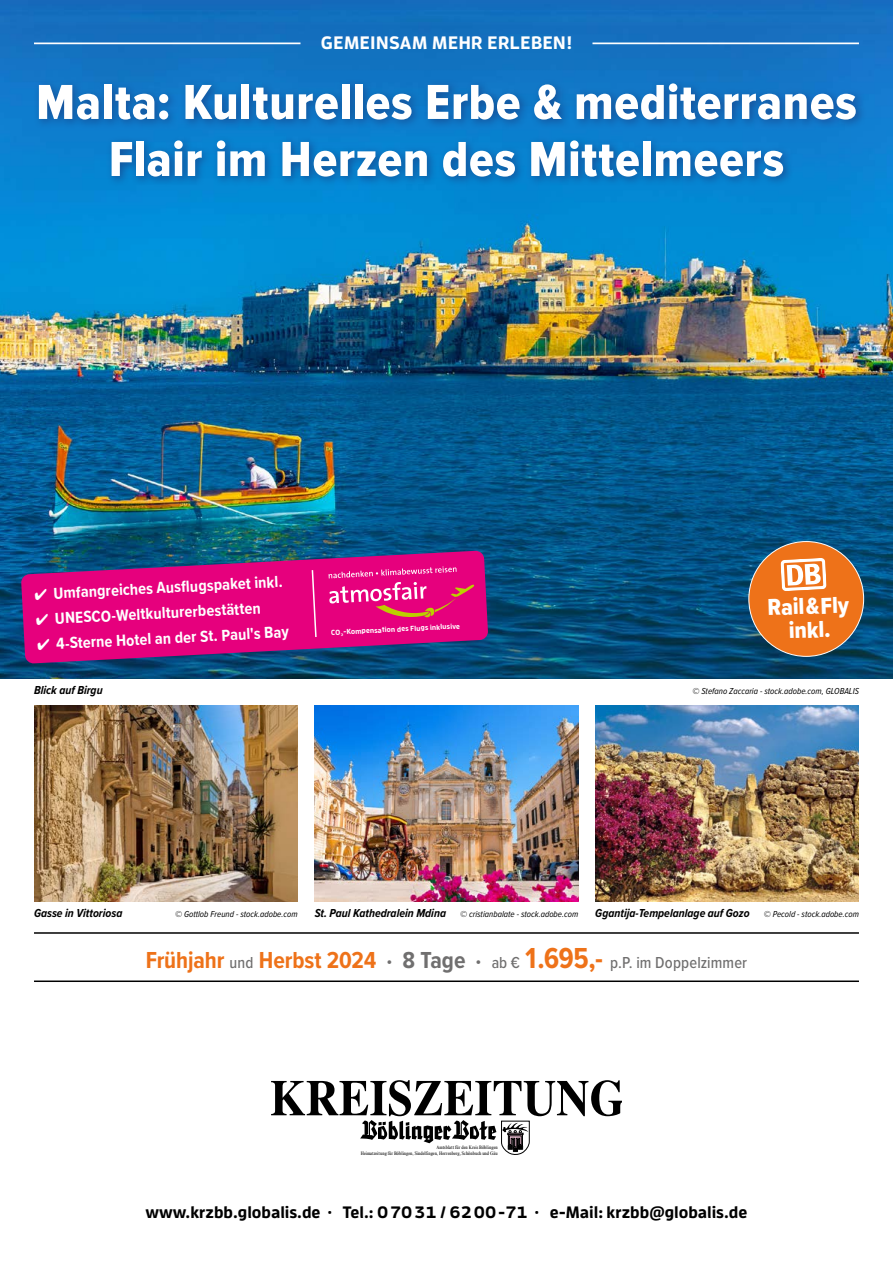
<style>
.page{position:relative;width:893px;height:1263px;background:#fff}
.page>*{position:absolute;margin:0;border:0;box-sizing:border-box;transform-origin:0 0}
.t1{font:51px/57px "Proxima Nova Cond Extrabld";letter-spacing:.015em;color:#fff;text-align:center}
.t2{font:24px/23.5px "Proxima Nova Cond Extrabld";color:#fff;text-align:center}
.t3{font:700 18px "Enzo OT";letter-spacing:.03em;color:#fff}
.t4{font:700 16.5px "Proxima Nova Cond";color:#fff}
.t5{font:700 16.5px "Enzo OT";color:#000}
.t6{font:500 16.5px "Proxima Nova Cond";letter-spacing:.01em;color:#706f6f}
.t7{font:italic 700 12px "Proxima Nova Cond";color:#000}
.t8{font:italic 9px "Proxima Nova Cond";color:#000}
.t9{font:700 7.2px "Enzo OT";color:#fff}
.t10{font:condensed 5.1px/6.1px "Times New Roman";color:#000;text-align:right}
.s1{font-weight:700;font-size:12px}
.s2{font-weight:400;font-size:9px}
.s3{font-weight:700;font-size:24px;color:#ee7219}
.s4{font-weight:700;font-size:24px}
.s5{font-weight:700;font-size:30px;color:#ee7219}
</style>
<div class="page">
<img style="left:0;top:0;width:893px;height:678px">
<hr style="left:34px;top:43px;width:266px;height:1px;background:#fff">
<hr style="left:592px;top:43px;width:267px;height:1px;background:#fff">
<div style="left:33px;top:78px;width:834px;height:109px;background:#184287;opacity:.75"></div>
<img style="left:315px;top:706px;width:263px;height:195px">
<img style="left:595px;top:706px;width:264px;height:195px">
<img style="left:34px;top:706px;width:264px;height:195px">
<hr style="left:34px;top:932px;width:825px;height:2px;background:#000">
<hr style="left:34px;top:980px;width:825px;height:2px;background:#000">
<div style="left:17px;top:546px;width:484px;height:131px;background:#184287;opacity:.25"></div>
<svg style="left:21px;top:551px;width:467px;height:113px;background:#ac147c"></svg>
<svg style="left:329px;top:566px;width:145px;height:51px;background:#e62784"></svg>
<svg style="left:311px;top:568px;width:6px;height:71px"></svg>
<div style="left:749px;top:541px;width:115px;height:115px;background:#ee7219;border-radius:50%"></div>
<svg style="left:780px;top:558px;width:47px;height:33px"></svg>
<svg style="left:271px;top:1080px;width:350px;height:75px"></svg>
<h3 class="t3" style="left:321px;top:31px;width:253px">GEMEINSAM MEHR ERLEBEN!</h3>
<h1 class="t1" style="left:36px;top:75px;width:822px">Malta: Kulturelles Erbe &amp; mediterranes<br>Flair im Herzen des Mittelmeers</h1>
<h3 class="t4" style="left:34px;top:582px;width:250px;rotate:-3deg">✔ Umfangreiches Ausfl ugspaket inkl.</h3>
<h3 class="t4" style="left:35px;top:607px;width:227px;rotate:-3deg">✔ UNESCO-Weltkulturerbestätten</h3>
<h3 class="t4" style="left:37px;top:632px;width:253px;rotate:-3deg">✔ 4-Sterne Hotel an der St. Paul's Bay</h3>
<p class="t9" style="left:331px;top:628px;width:131px;rotate:-3deg">CO₂-Kompensation des Flugs inklusive</p>
<h2 class="t2" style="left:767px;top:595px;width:83px;rotate:-2deg">Rail &amp; Fly inkl.</h2>
<h3 class="t7" style="left:34px;top:681px;width:70px">Blick auf Birgu</h3>
<p class="t8" style="left:693px;top:684px;width:168px">© Stefano Zaccaria - stock.adobe.com, GLOBALIS</p>
<h3 class="t7" style="left:34px;top:904px;width:90px">Gasse in Vittoriosa</h3>
<p class="t8" style="left:175px;top:908px;width:124px">© Gottlob Freund - stock.adobe.com</p>
<p class="t8" style="left:315px;top:908px;width:265px"><span class="s1">St. Paul Kathedralein Mdina</span> © cristianbalate - stock.adobe.com</p>
<h3 class="t7" style="left:595px;top:904px;width:265px">Ggantija-Tempelanlage auf Gozo <span class="s2">© Pecold - stock.adobe.com</span></h3>
<h3 class="t6" style="left:146px;top:950px;width:603px"><span class="s3">Frühjahr</span> und <span class="s3">Herbst 2024</span> <span class="s4">· 8 Tage ·</span> ab € <span class="s5">1.695,-</span> p.P. im Doppelzimmer</h3>
<p class="t10" style="left:361px;top:1144px;width:138px">Amtsblatt für den Kreis Böblingen<br>Heimatzeitung für Böblingen, Sindelfingen, Herrenberg, Schönbuch und Gäu</p>
<h3 class="t5" style="left:145px;top:1202px;width:603px">www.krzbb.globalis.de · Tel.: 0 70 31 / 62 00 - 71 · e-Mail: krzbb@globalis.de</h3>
</div>
